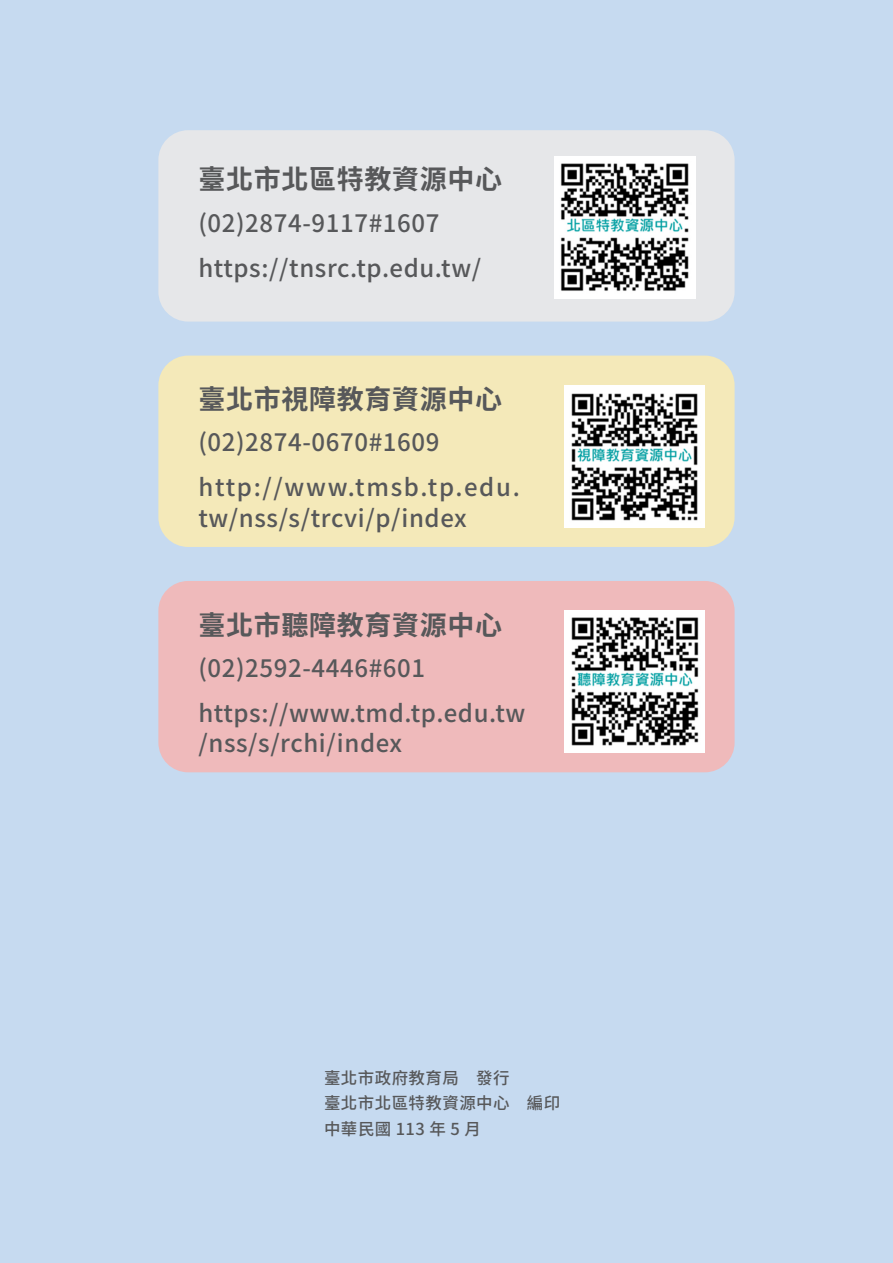
<style>
.page{position:relative;width:893px;height:1263px;background:#c6daf0}
.page>*{position:absolute;margin:0;border:0;box-sizing:border-box;transform-origin:0 0}
.t1{font:700 27px "Noto Sans CJ Ktc";letter-spacing:.025em;color:#57585a}
.t2{font:500 24px/30px "Noto Sans CJ Ktc";letter-spacing:.025em;color:#57585a}
.t3{font:500 16.5px "Noto Sans CJ Ktc";letter-spacing:.025em;color:#57585a}
</style>
<div class="page">
<div style="left:158px;top:130px;width:577px;height:192px;background:#e6e7e9;border-radius:30px"></div>
<div style="left:158px;top:356px;width:577px;height:191px;background:#f4e9b9;border-radius:30px"></div>
<div style="left:158px;top:581px;width:577px;height:191px;background:#efbabb;border-radius:30px"></div>
<img style="left:555px;top:157px;width:140px;height:142px">
<img style="left:564px;top:385px;width:141px;height:142px">
<img style="left:564px;top:611px;width:141px;height:142px">
<p class="t1" style="left:198px;top:164px;width:305px">臺北市北區特教資源中心</p>
<p class="t2" style="left:198px;top:208px;width:243px">(02)2874-9117#1607</p>
<p class="t2" style="left:198px;top:253px;width:284px">https://tnsrc.tp.edu.tw/</p>
<p class="t1" style="left:198px;top:384px;width:305px">臺北市視障教育資源中心</p>
<p class="t2" style="left:198px;top:428px;width:243px">(02)2874-0670#1609</p>
<p class="t2" style="left:198px;top:473px;width:323px">http://www.tmsb.tp.edu. tw/nss/s/trcvi/p/index</p>
<p class="t1" style="left:198px;top:609px;width:305px">臺北市聽障教育資源中心</p>
<p class="t2" style="left:198px;top:654px;width:228px">(02)2592-4446#601</p>
<p class="t2" style="left:198px;top:699px;width:329px">https://www.tmd.tp.edu.tw</p>
<p class="t2" style="left:198px;top:729px;width:205px">/nss/s/rchi/index</p>
<p class="t3" style="left:324px;top:1068px;width:187px">臺北市政府教育局　發行</p>
<p class="t3" style="left:324px;top:1094px;width:238px">臺北市北區特教資源中心　編印</p>
<p class="t3" style="left:324px;top:1119px;width:158px">中華民國 113 年 5 月</p>
</div>
